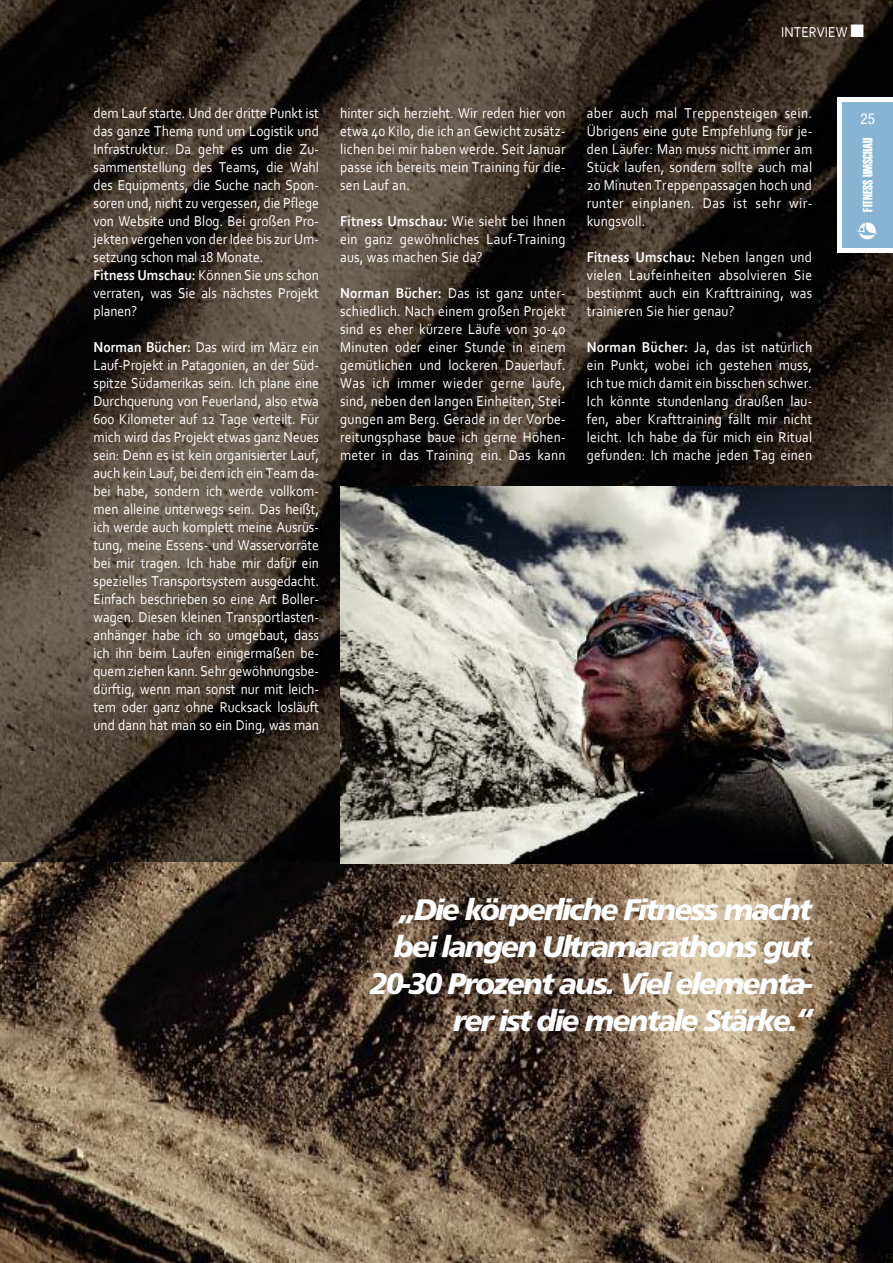
<style>
.page{position:relative;width:893px;height:1263px;background:#fff}
.page>*{position:absolute;margin:0;border:0;box-sizing:border-box;transform-origin:0 0}
.t1{font:italic 700 31.05px/37.2px "Frutus T";letter-spacing:-.06em;color:#fff;text-align:right}
.t2{font:15px/18px "Corbel";color:#fff;text-align:justify;scale:.9 1}
.t3{font:condensed 15px "Helvetica Neue";color:#fff}
.t4{font:13.5px "Haettenschweiler";color:#fff}
.s1{font-weight:700}
</style>
<div class="page">
<img style="left:0;top:862px;width:893px;height:401px">
<img style="left:0;top:0;width:893px;height:862px">
<div style="left:837px;top:97px;width:56px;height:155px;background:#fff"></div>
<div style="left:842px;top:102px;width:51px;height:146px;background:#87b4d2"></div>
<svg style="left:856px;top:222px;width:22px;height:17px"></svg>
<img style="left:340px;top:486px;width:553px;height:377px">
<p class="t2" style="left:781px;top:23px;width:94px">INTERVIEW ■</p>
<p class="t2" style="left:94px;top:104px;width:252px;text-align:left">dem Lauf starte. Und der dritte Punkt ist das ganze Thema rund um Logistik und Infrastruktur. Da geht es um die Zu&shy;sammenstellung des Teams, die Wahl des Equipments, die Suche nach Spon&shy;soren und, nicht zu vergessen, die Pflege von Website und Blog. Bei großen Pro&shy;jekten vergehen von der Idee bis zur Um&shy;setzung schon mal 18 Monate.<br><span class="s1">Fitness Umschau:</span> Können Sie uns schon verraten, was Sie als nächstes Projekt planen?</p>
<p class="t2" style="left:94px;top:338px;width:252px"><span class="s1">Norman Bücher:</span> Das wird im März ein Lauf-Projekt in Patagonien, an der Süd&shy;spitze Südamerikas sein. Ich plane eine Durchquerung von Feuerland, also etwa 600 Kilometer auf 12 Tage verteilt. Für mich wird das Projekt etwas ganz Neues sein: Denn es ist kein organisierter Lauf, auch kein Lauf, bei dem ich ein Team da&shy;bei habe, sondern ich werde vollkom&shy;men alleine unterwegs sein. Das heißt, ich werde auch komplett meine Ausrüs&shy;tung, meine Essens- und Wasservorräte bei mir tragen. Ich habe mir dafür ein spezielles Transportsystem ausgedacht.<br>Einfach beschrieben so eine Art Boller&shy;wagen. Diesen kleinen Transportlasten&shy;anhänger habe ich so umgebaut, dass ich ihn beim Laufen einigermaßen be&shy;quem ziehen kann. Sehr gewöhnungsbe&shy;dürftig, wenn man sonst nur mit leich&shy;tem oder ganz ohne Rucksack losläuft und dann hat man so ein Ding, was man</p>
<p class="t2" style="left:340px;top:104px;width:252px">hinter sich herzieht. Wir reden hier von etwa 40 Kilo, die ich an Gewicht zusätz&shy;lichen bei mir haben werde. Seit Januar passe ich bereits mein Training für die&shy;sen Lauf an.</p>
<p class="t2" style="left:340px;top:212px;width:252px"><span class="s1">Fitness Umschau:</span> Wie sieht bei Ihnen ein ganz gewöhnliches Lauf-Training aus, was machen Sie da?</p>
<p class="t2" style="left:340px;top:284px;width:252px"><span class="s1">Norman Bücher:</span> Das ist ganz unter&shy;schiedlich. Nach einem großen Projekt sind es eher kürzere Läufe von 30-40<br>Minuten oder einer Stunde in einem gemütlichen und lockeren Dauerlauf.<br>Was ich immer wieder gerne laufe, sind, neben den langen Einheiten, Stei&shy;gungen am Berg. Gerade in der Vorbe&shy;reitungsphase baue ich gerne Höhen&shy;meter in das Training ein. Das kann</p>
<p class="t2" style="left:587px;top:104px;width:252px">aber auch mal Treppensteigen sein.<br>Übrigens eine gute Empfehlung für je&shy;den Läufer: Man muss nicht immer am Stück laufen, sondern sollte auch mal 20 Minuten Treppenpassagen hoch und runter einplanen. Das ist sehr wir&shy;kungsvoll.</p>
<p class="t2" style="left:587px;top:248px;width:252px"><span class="s1">Fitness Umschau:</span> Neben langen und vielen Laufeinheiten absolvieren Sie bestimmt auch ein Krafttraining, was trainieren Sie hier genau?</p>
<p class="t2" style="left:587px;top:338px;width:252px"><span class="s1">Norman Bücher:</span> Ja, das ist natürlich ein Punkt, wobei ich gestehen muss, ich tue mich damit ein bisschen schwer.<br>Ich könnte stundenlang draußen lau&shy;fen, aber Krafttraining fällt mir nicht leicht. Ich habe da für mich ein Ritual gefunden: Ich mache jeden Tag einen</p>
<p class="t3" style="left:861px;top:113px;width:16px">25</p>
<p class="t4" style="left:860px;top:212px;width:76px;rotate:-90deg">FITNESS UMSCHAU</p>
<h1 class="t1" style="left:369px;top:890px;width:444px">„Die körperliche Fitness macht bei langen Ultramarathons gut<br>20-30 Prozent aus. Viel elementa&shy;rer ist die mentale Stärke.“</h1>
</div>
